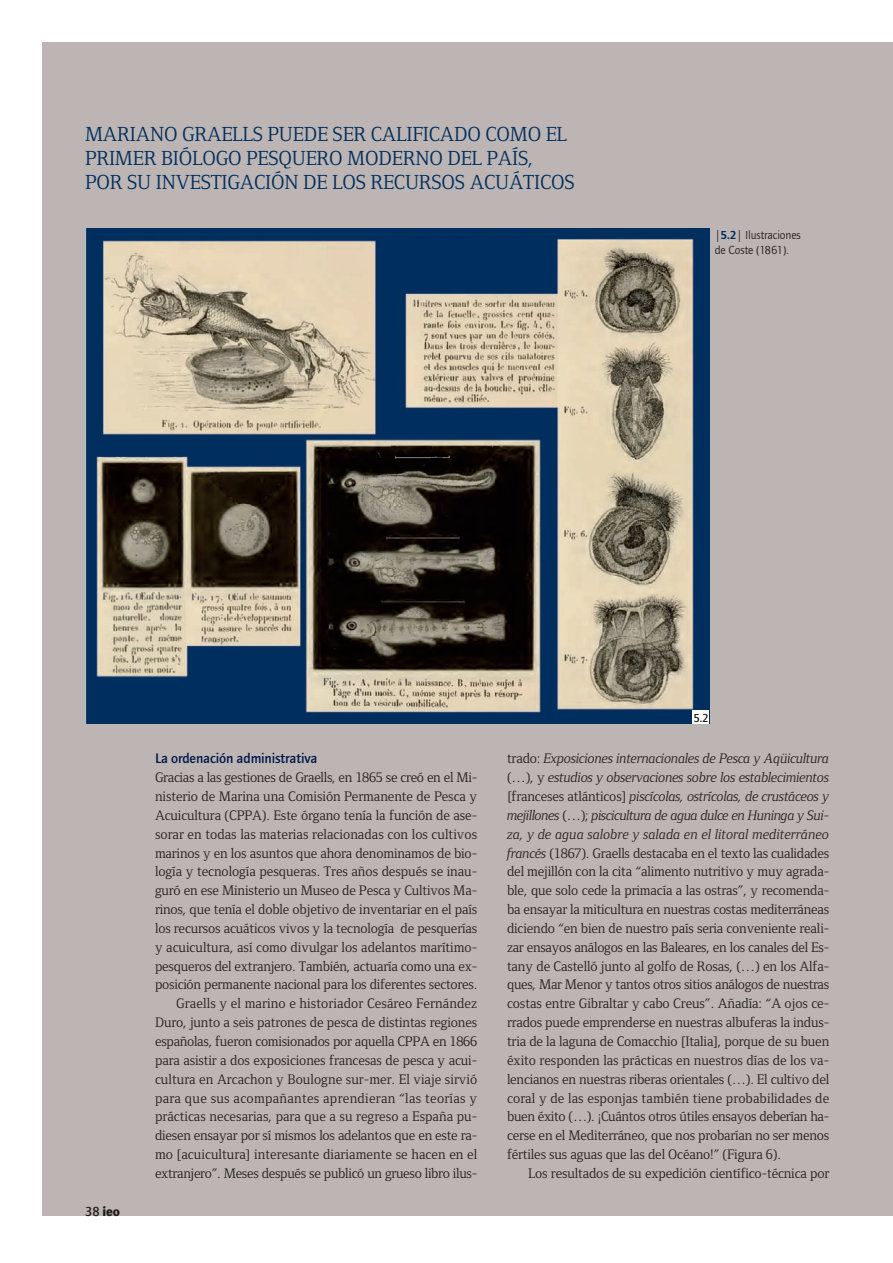
<style>
.page{position:relative;width:893px;height:1263px;background:#fff}
.page>*{position:absolute;margin:0;border:0;box-sizing:border-box;transform-origin:0 0}
.t1{font:21px/24px "Foundry Form Serif";letter-spacing:-.01em;color:#002e5e}
.t2{font:14.25px "Foundry Form Serif";letter-spacing:-.01em;color:#231f20}
.t3{font:italic 14.25px "Foundry Form Serif";letter-spacing:-.01em;color:#231f20}
.t4{font:italic 14.25px "Foundry Form Serif";letter-spacing:.01em;color:#231f20}
.t5{font:14.25px "Foundry Form Serif";letter-spacing:.02em;color:#231f20}
.t6{font:500 14.25px "Foundry Journal";letter-spacing:-.01em;color:#001748}
.t7{font:700 13.5px "Foundry Journal";color:#231f20}
.t8{font:12px/15px "Foundry Journal";letter-spacing:-.01em;color:#231f20}
.t9{font:500 12px "Foundry Journal";color:#231f20}
.s1{font-weight:600;color:#002e5e}
.s2{font-weight:500}
.s3{font-style:normal}
.s4{font-style:italic}
</style>
<div class="page">
<div style="left:43px;top:43px;width:850px;height:1173px;background:#bdb5b3"></div>
<img style="left:85px;top:228px;width:624px;height:496px">
<div style="left:693px;top:710px;width:16px;height:14px;background:#fff"></div>
<p class="t1" style="left:85px;top:122px;width:491px">MARIANO GRAELLS PUEDE SER CALIFICADO COMO EL<br>PRIMER BIÓLOGO PESQUERO MODERNO DEL PAÍS,<br>POR SU INVESTIGACIÓN DE LOS RECURSOS ACUÁTICOS</p>
<p class="t8" style="left:715px;top:228px;width:88px">|<span class="s1">5.2</span>| Ilustraciones de Coste (1861).</p>
<p class="t9" style="left:693px;top:713px;width:17px">5.2</p>
<p class="t7" style="left:85px;top:1204px;width:36px"><span class="s2">38</span> ieo</p>
<p class="t6" style="left:155px;top:753px;width:164px">La ordenación administrativa</p>
<p class="t2" style="left:155px;top:769px;width:324px">Gracias a las gestiones de Graells, en 1865 se creó en el Mi-</p>
<p class="t2" style="left:155px;top:788px;width:324px">nisterio de Marina una Comisión Permanente de Pesca y</p>
<p class="t2" style="left:155px;top:807px;width:324px">Acuicultura (CPPA). Este órgano tenía la función de ase-</p>
<p class="t2" style="left:155px;top:825px;width:324px">sorar en todas las materias relacionadas con los cultivos</p>
<p class="t2" style="left:155px;top:844px;width:324px">marinos y en los asuntos que ahora denominamos de bio-</p>
<p class="t2" style="left:155px;top:863px;width:324px">logía y tecnología pesqueras. Tres años después se inau-</p>
<p class="t2" style="left:155px;top:882px;width:324px">guró en ese Ministerio un Museo de Pesca y Cultivos Ma-</p>
<p class="t2" style="left:155px;top:901px;width:324px">rinos, que tenía el doble objetivo de inventariar en el país</p>
<p class="t2" style="left:155px;top:920px;width:324px">los recursos acuáticos vivos y la tecnología de pesquerías</p>
<p class="t2" style="left:155px;top:938px;width:324px">y acuicultura, así como divulgar los adelantos marítimo-</p>
<p class="t2" style="left:155px;top:957px;width:324px">pesqueros del extranjero. También, actuaría como una ex-</p>
<p class="t2" style="left:155px;top:976px;width:324px">posición permanente nacional para los diferentes sectores.</p>
<p class="t2" style="left:176px;top:995px;width:302px">Graells y el marino e historiador Cesáreo Fernández</p>
<p class="t2" style="left:155px;top:1014px;width:324px">Duro, junto a seis patrones de pesca de distintas regiones</p>
<p class="t2" style="left:155px;top:1033px;width:324px">españolas, fueron comisionados por aquella CPPA en 1866</p>
<p class="t2" style="left:155px;top:1051px;width:324px">para asistir a dos exposiciones francesas de pesca y acui-</p>
<p class="t2" style="left:155px;top:1070px;width:324px">cultura en Arcachon y Boulogne sur-mer. El viaje sirvió</p>
<p class="t5" style="left:155px;top:1089px;width:324px">para que sus acompañantes aprendieran “las teorías y</p>
<p class="t2" style="left:155px;top:1108px;width:324px">prácticas necesarias, para que a su regreso a España pu-</p>
<p class="t2" style="left:155px;top:1127px;width:324px">diesen ensayar por sí mismos los adelantos que en este ra-</p>
<p class="t2" style="left:155px;top:1146px;width:324px">mo [acuicultura] interesante diariamente se hacen en el</p>
<p class="t2" style="left:155px;top:1165px;width:324px">extranjero”. Meses después se publicó un grueso libro ilus-</p>
<p class="t3" style="left:507px;top:750px;width:324px"><span class="s3">trado:</span> Exposiciones internacionales de Pesca y Aqüicultura</p>
<p class="t3" style="left:507px;top:769px;width:324px"><span class="s3">(…), y</span> estudios y observaciones sobre los establecimientos</p>
<p class="t3" style="left:507px;top:788px;width:324px"><span class="s3">[franceses atlánticos]</span> piscícolas, ostrícolas, de crustáceos y</p>
<p class="t3" style="left:507px;top:807px;width:324px">mejillones <span class="s3">(…);</span> piscicultura de agua dulce en Huninga y Sui-</p>
<p class="t4" style="left:507px;top:825px;width:324px">za, y de agua salobre y salada en el litoral mediterráneo</p>
<p class="t2" style="left:507px;top:844px;width:324px"><span class="s4">francés</span> (1867). Graells destacaba en el texto las cualidades</p>
<p class="t2" style="left:507px;top:863px;width:324px">del mejillón con la cita “alimento nutritivo y muy agrada-</p>
<p class="t2" style="left:507px;top:882px;width:324px">ble, que solo cede la primacía a las ostras”, y recomenda-</p>
<p class="t2" style="left:507px;top:901px;width:324px">ba ensayar la miticultura en nuestras costas mediterráneas</p>
<p class="t2" style="left:507px;top:920px;width:324px">diciendo “en bien de nuestro país seria conveniente reali-</p>
<p class="t2" style="left:507px;top:938px;width:324px">zar ensayos análogos en las Baleares, en los canales del Es-</p>
<p class="t2" style="left:507px;top:957px;width:324px">tany de Castelló junto al golfo de Rosas, (…) en los Alfa-</p>
<p class="t2" style="left:507px;top:976px;width:324px">ques, Mar Menor y tantos otros sitios análogos de nuestras</p>
<p class="t2" style="left:507px;top:995px;width:324px">costas entre Gibraltar y cabo Creus”. Añadía: “A ojos ce-</p>
<p class="t2" style="left:507px;top:1014px;width:324px">rrados puede emprenderse en nuestras albuferas la indus-</p>
<p class="t2" style="left:507px;top:1033px;width:324px">tria de la laguna de Comacchio [Italia], porque de su buen</p>
<p class="t2" style="left:507px;top:1051px;width:324px">éxito responden las prácticas en nuestros días de los va-</p>
<p class="t2" style="left:507px;top:1070px;width:324px">lencianos en nuestras riberas orientales (…). El cultivo del</p>
<p class="t2" style="left:507px;top:1089px;width:324px">coral y de las esponjas también tiene probabilidades de</p>
<p class="t2" style="left:507px;top:1108px;width:324px">buen éxito (…). ¡Cuántos otros útiles ensayos deberían ha-</p>
<p class="t2" style="left:507px;top:1127px;width:324px">cerse en el Mediterráneo, que nos probarían no ser menos</p>
<p class="t2" style="left:507px;top:1146px;width:275px">fértiles sus aguas que las del Océano!” (Figura 6).</p>
<p class="t2" style="left:528px;top:1165px;width:302px">Los resultados de su expedición científico-técnica por</p>
</div>
